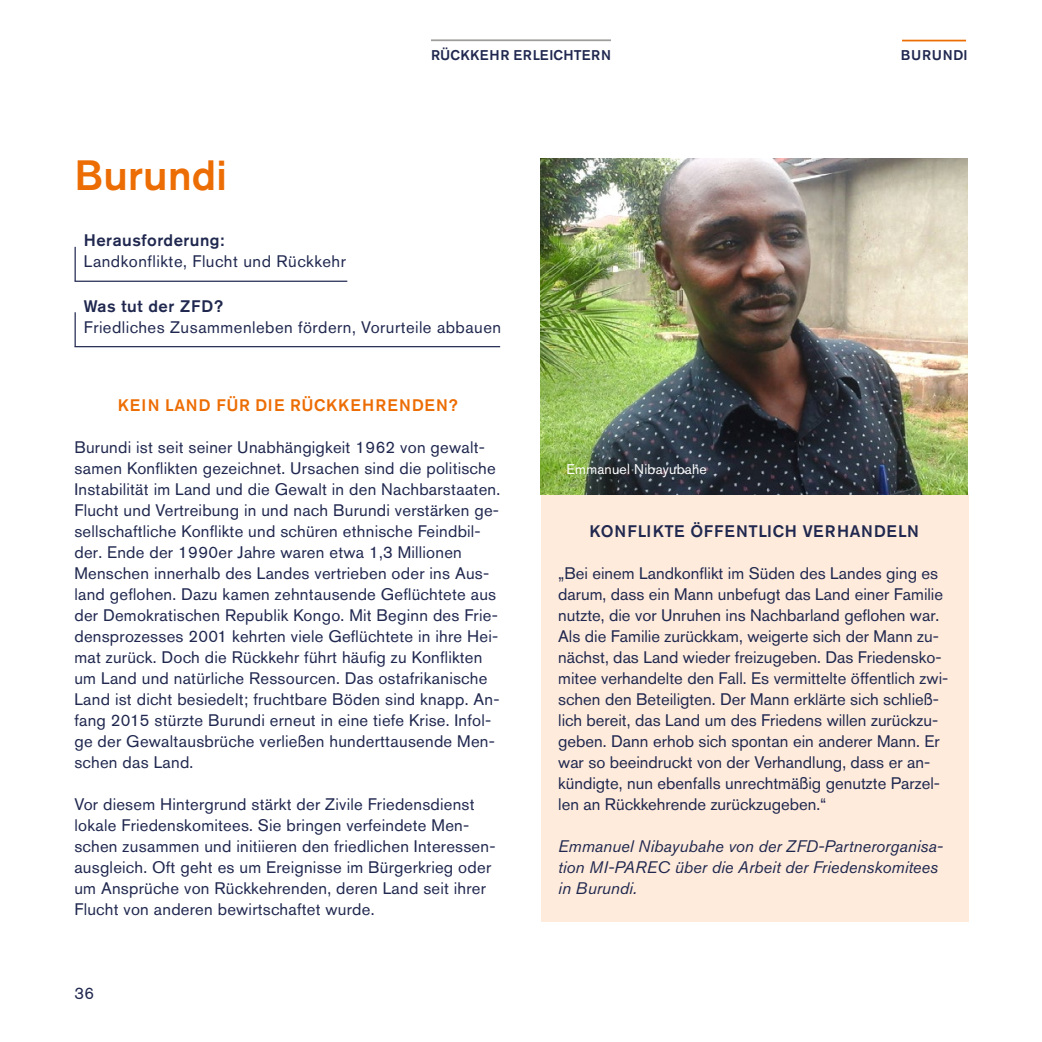
<style>
.page{position:relative;width:1042px;height:1042px;background:#fff}
.page>*{position:absolute;margin:0;border:0;box-sizing:border-box;transform-origin:0 0}
.t1{font:500 42px "Akzidenz Grotesk Pro";letter-spacing:.005em;color:#ed6d05}
.t2{font:16.62px/21px "Akzidenz Grotesk Pro";letter-spacing:.015em;color:#20284f}
.t3{font:italic 16.62px/21px "Akzidenz Grotesk Pro";color:#20284f}
.t4{font:500 16.62px "Akzidenz Grotesk Pro";letter-spacing:.03em;color:#20284f}
.t5{font:500 16.62px "Akzidenz Grotesk Pro";letter-spacing:.055em;color:#ed6d05}
.t6{font:500 14px "Akzidenz Grotesk Pro";letter-spacing:.03em;color:#20284f}
.t7{font:14px "Akzidenz Grotesk Pro";letter-spacing:.015em;color:#fff}
.t8{font:500 14px "Akzidenz Grotesk Pro";letter-spacing:.05em;color:#20284f}
</style>
<div class="page">
<hr style="left:75px;top:312px;width:1px;height:35px;background:#20284f">
<hr style="left:75px;top:346px;width:425px;height:1px;background:#20284f">
<hr style="left:75px;top:247px;width:1px;height:34px;background:#20284f">
<hr style="left:75px;top:281px;width:272px;height:1px;background:#20284f">
<hr style="left:431px;top:39px;width:180px;height:2px;background:#9d9d9c">
<hr style="left:902px;top:40px;width:64px;height:1px;background:#ed6d05">
<div style="left:541px;top:494px;width:427px;height:428px;background:#feebdc"></div>
<img style="left:541px;top:158px;width:426px;height:336px">
<h1 class="t1" style="left:74px;top:148px;width:154px">Burundi</h1>
<p class="t4" style="left:84px;top:229px;width:142px">Herausforderung:</p>
<p class="t2" style="left:84px;top:250px;width:264px">Landkonflikte, Flucht und Rückkehr</p>
<p class="t6" style="left:431px;top:46px;width:181px">RÜCKKEHR ERLEICHTERN</p>
<p class="t8" style="left:901px;top:46px;width:68px">BURUNDI</p>
<p class="t4" style="left:84px;top:296px;width:141px">Was tut der ZFD?</p>
<p class="t2" style="left:84px;top:317px;width:419px">Friedliches Zusammenleben fördern, Vorurteile abbauen</p>
<p class="t5" style="left:118px;top:394px;width:341px">KEIN LAND FÜR DIE RÜCKKEHRENDEN?</p>
<p class="t2" style="left:74px;top:436px;width:427px">Burundi ist seit seiner Unabhängigkeit 1962 von gewalt&shy;samen Konflikten gezeichnet. Ursachen sind die politische Instabilität im Land und die Gewalt in den Nachbarstaaten.<br>Flucht und Vertreibung in und nach Burundi verstärken ge&shy;sellschaftliche Konflikte und schüren ethnische Feindbil&shy;der. Ende der 1990er Jahre waren etwa 1,3 Millionen Menschen innerhalb des Landes vertrieben oder ins Aus&shy;land geflohen. Dazu kamen zehntausende Geflüchtete aus der Demokratischen Republik Kongo. Mit Beginn des Frie&shy;densprozesses 2001 kehrten viele Geflüchtete in ihre Hei&shy;mat zurück. Doch die Rückkehr führt häufig zu Konflikten um Land und natürliche Ressourcen. Das ostafrikanische Land ist dicht besiedelt; fruchtbare Böden sind knapp. An&shy;fang 2015 stürzte Burundi erneut in eine tiefe Krise. Infol&shy;ge der Gewaltausbrüche verließen hunderttausende Men&shy;schen das Land.</p>
<p class="t2" style="left:74px;top:793px;width:423px">Vor diesem Hintergrund stärkt der Zivile Friedensdienst lokale Friedenskomitees. Sie bringen verfeindete Men&shy;schen zusammen und initiieren den friedlichen Interessen&shy;ausgleich. Oft geht es um Ereignisse im Bürgerkrieg oder um Ansprüche von Rückkehrenden, deren Land seit ihrer Flucht von anderen bewirtschaftet wurde.</p>
<p class="t2" style="left:74px;top:982px;width:21px">36</p>
<p class="t7" style="left:567px;top:459px;width:142px">Emmanuel Nibayubahe</p>
<p class="t4" style="left:589px;top:520px;width:331px">KONFLIKTE ÖFFENTLICH VERHANDELN</p>
<p class="t2" style="left:558px;top:562px;width:391px">„Bei einem Landkonflikt im Süden des Landes ging es darum, dass ein Mann unbefugt das Land einer Familie nutzte, die vor Unruhen ins Nachbarland geflohen war.<br>Als die Familie zurückkam, weigerte sich der Mann zu&shy;nächst, das Land wieder freizugeben. Das Friedensko&shy;mitee verhandelte den Fall. Es vermittelte öffentlich zwi&shy;schen den Beteiligten. Der Mann erklärte sich schließ&shy;lich bereit, das Land um des Friedens willen zurückzu&shy;geben. Dann erhob sich spontan ein anderer Mann. Er war so beeindruckt von der Verhandlung, dass er an&shy;kündigte, nun ebenfalls unrechtmäßig genutzte Parzel&shy;len an Rückkehrende zurückzugeben.“</p>
<p class="t3" style="left:558px;top:835px;width:386px">Emmanuel Nibayubahe von der ZFD-Partnerorganisa&shy;tion MI-PAREC über die Arbeit der Friedenskomitees in Burundi.</p>
</div>
